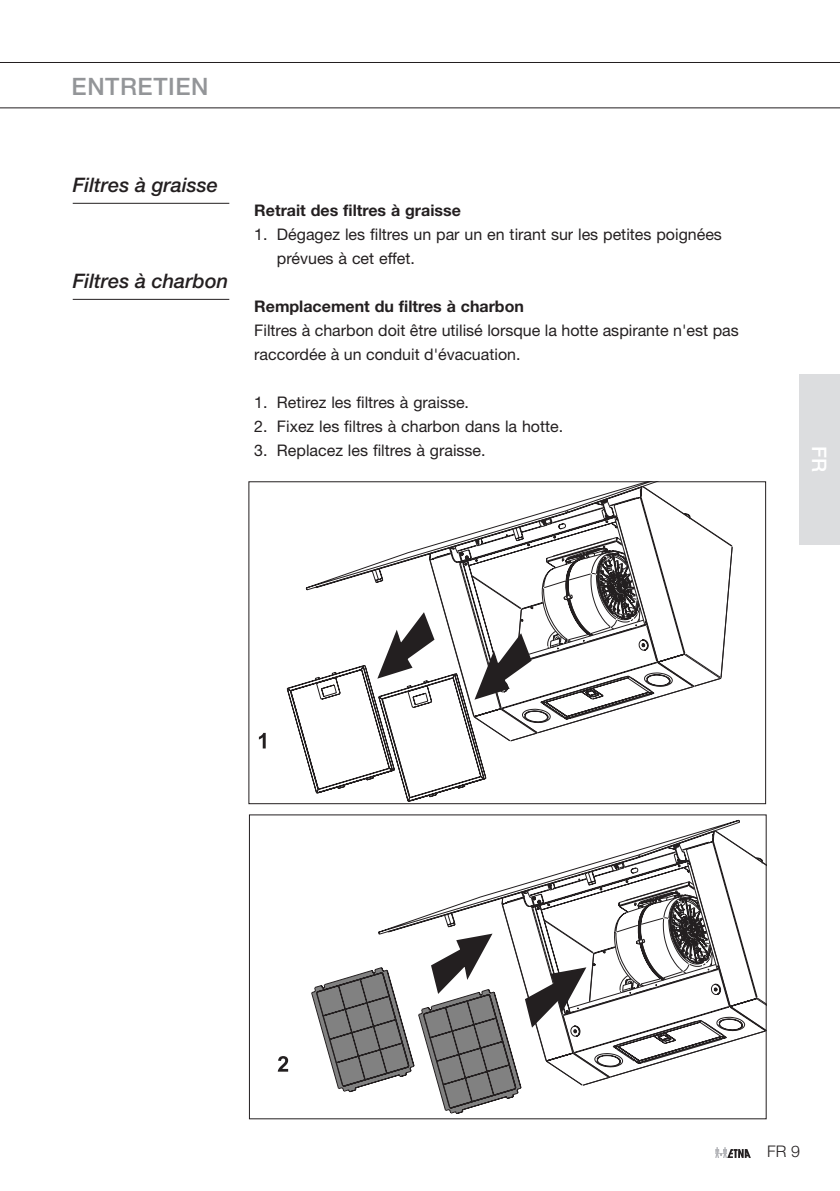
<style>
.page{position:relative;width:840px;height:1191px;background:#fff}
.page>*{position:absolute;margin:0;border:0;box-sizing:border-box;transform-origin:0 0}
.t1{font:500 24px "Helvetica Neue LT Std";letter-spacing:.025em;color:#939598}
.t2{font:italic 500 20px "Helvetica Neue LT Std";color:#231f20}
.t3{font:500 20px "Helvetica Neue LT Std";color:#fff}
.t4{font:16px/24px "Helvetica Neue LT Std";color:#231f20}
.t5{font:700 16px "Helvetica Neue LT Std";color:#231f20}
.t6{font:300 16px "Helvetica Neue LT Std";color:#231f20}
</style>
<div class="page">
<hr style="left:0;top:62px;width:839px;height:1px;background:#231f20">
<hr style="left:0;top:107px;width:839px;height:1px;background:#231f20">
<svg style="left:715px;top:1147px;width:35px;height:10px"></svg>
<div style="left:799px;top:374px;width:40px;height:170px;background:#dcdddf"></div>
<hr style="left:73px;top:203px;width:156px;height:1px;background:#231f20">
<hr style="left:73px;top:299px;width:156px;height:1px;background:#231f20">
<svg style="left:259px;top:732px;width:7px;height:16px"></svg>
<svg style="left:690px;top:515px;width:42px;height:172px"></svg>
<svg style="left:587px;top:483px;width:76px;height:16px"></svg>
<svg style="left:287px;top:499px;width:403px;height:302px"></svg>
<svg style="left:278px;top:1056px;width:10px;height:15px"></svg>
<svg style="left:661px;top:819px;width:79px;height:24px"></svg>
<svg style="left:311px;top:843px;width:452px;height:270px"></svg>
<h1 class="t1" style="left:72px;top:72px;width:138px">ENTRETIEN</h1>
<p class="t2" style="left:73px;top:173px;width:147px">Filtres à graisse</p>
<p class="t2" style="left:73px;top:269px;width:157px">Filtres à charbon</p>
<p class="t5" style="left:254px;top:200px;width:208px">Retrait des filtres à graisse</p>
<p class="t4" style="left:277px;top:222px;width:446px;text-indent:-23px">1. Dégagez les filtres un par un en tirant sur les petites poignées prévues à cet effet.</p>
<p class="t5" style="left:254px;top:296px;width:271px">Remplacement du filtres à charbon</p>
<p class="t4" style="left:254px;top:318px;width:486px">Filtres à charbon doit être utilisé lorsque la hotte aspirante n'est pas raccordée à un conduit d'évacuation.</p>
<p class="t4" style="left:254px;top:390px;width:216px">1. Retirez les filtres à graisse.</p>
<p class="t4" style="left:254px;top:414px;width:310px">2. Fixez les filtres à charbon dans la hotte.</p>
<p class="t4" style="left:254px;top:438px;width:233px">3. Replacez les filtres à graisse.</p>
<p class="t3" style="left:831px;top:446px;width:28px;rotate:90deg">FR</p>
<p class="t6" style="left:767px;top:1141px;width:35px">FR 9</p>
</div>
